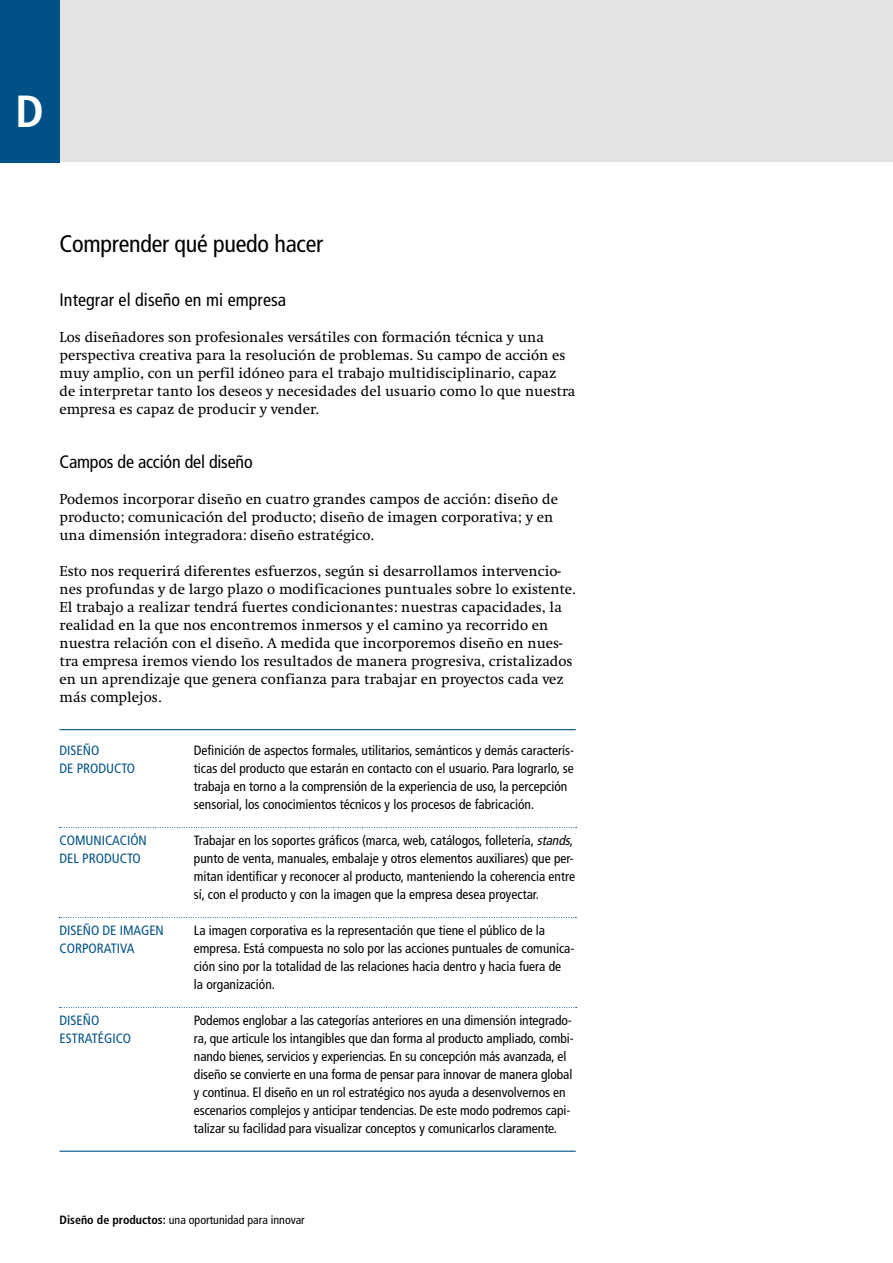
<style>
.page{position:relative;width:893px;height:1263px;background:#fff}
.page>*{position:absolute;margin:0;border:0;box-sizing:border-box;transform-origin:0 0}
.t1{font:700 condensed 45px "Frutiger LT Std";color:#fff}
.t2{font:condensed 24px "Frutiger LT Std";letter-spacing:-.01em;color:#000}
.t3{font:condensed 18px "Frutiger LT Std";letter-spacing:.005em;color:#000}
.t4{font:15px/18px "Swift CEEF";color:#000}
.t5{font:condensed 13.5px/18px "Frutiger LT Std";color:#000}
.t6{font:condensed 13.5px/18px "Frutiger LT Std";color:#005286}
.t7{font:condensed 12px "Frutiger LT Std";color:#000}
.s1{font-style:italic}
.s2{font-weight:700}
</style>
<div class="page">
<div style="left:60px;top:0;width:833px;height:162px;background:#e3e3e3"></div>
<div style="left:0;top:0;width:60px;height:162px;background:#005286"></div>
<hr style="left:60px;top:729px;width:516px;height:1px;background:#005286">
<hr style="left:60px;top:1151px;width:516px;height:1px;background:#005286">
<svg style="left:60px;top:827px;width:517px;height:1px"></svg>
<svg style="left:59px;top:917px;width:517px;height:1px"></svg>
<svg style="left:60px;top:1007px;width:517px;height:1px"></svg>
<h1 class="t1" style="left:16px;top:84px;width:30px">D</h1>
<h2 class="t2" style="left:60px;top:230px;width:265px">Comprender qué puedo hacer</h2>
<h3 class="t3" style="left:60px;top:289px;width:228px">Integrar el diseño en mi empresa</h3>
<p class="t4" style="left:60px;top:329px;width:517px">Los diseñadores son profesionales versátiles con formación técnica y una perspectiva creativa para la resolución de problemas. Su campo de acción es muy amplio, con un perfil idóneo para el trabajo multidisciplinario, capaz de interpretar tanto los deseos y necesidades del usuario como lo que nuestra empresa es capaz de producir y vender.</p>
<h3 class="t3" style="left:60px;top:451px;width:195px">Campos de acción del diseño</h3>
<p class="t4" style="left:60px;top:491px;width:500px">Podemos incorporar diseño en cuatro grandes campos de acción: diseño de producto; comunicación del producto; diseño de imagen corporativa; y en una dimensión integradora: diseño estratégico.</p>
<p class="t4" style="left:60px;top:563px;width:518px">Esto nos requerirá diferentes esfuerzos, según si desarrollamos intervencio&shy;nes profundas y de largo plazo o modificaciones puntuales sobre lo existente.<br>El trabajo a realizar tendrá fuertes condicionantes: nuestras capacidades, la realidad en la que nos encontremos inmersos y el camino ya recorrido en nuestra relación con el diseño. A medida que incorporemos diseño en nues&shy;tra empresa iremos viendo los resultados de manera progresiva, cristalizados en un aprendizaje que genera confianza para trabajar en proyectos cada vez más complejos.</p>
<p class="t6" style="left:60px;top:741px;width:77px">DISEÑO<br>DE PRODUCTO</p>
<p class="t6" style="left:60px;top:831px;width:89px">COMUNICACIÓN<br>DEL PRODUCTO</p>
<p class="t6" style="left:60px;top:921px;width:106px">DISEÑO DE IMAGEN<br>CORPORATIVA</p>
<p class="t6" style="left:60px;top:1011px;width:73px">DISEÑO<br>ESTRATÉGICO</p>
<p class="t5" style="left:194px;top:742px;width:382px">Definición de aspectos formales, utilitarios, semánticos y demás caracterís&shy;ticas del producto que estarán en contacto con el usuario. Para lograrlo, se trabaja en torno a la comprensión de la experiencia de uso, la percepción sensorial, los conocimientos técnicos y los procesos de fabricación.</p>
<p class="t5" style="left:194px;top:832px;width:383px">Trabajar en los soportes gráficos (marca, web, catálogos, folletería, <span class="s1">stands</span>, punto de venta, manuales, embalaje y otros elementos auxiliares) que per&shy;mitan identificar y reconocer al producto, manteniendo la coherencia entre sí, con el producto y con la imagen que la empresa desea proyectar.</p>
<p class="t5" style="left:194px;top:922px;width:382px">La imagen corporativa es la representación que tiene el público de la empresa. Está compuesta no solo por las acciones puntuales de comunica&shy;ción sino por la totalidad de las relaciones hacia dentro y hacia fuera de<br>la organización.</p>
<p class="t5" style="left:194px;top:1011px;width:381px">Podemos englobar a las categorías anteriores en una dimensión integrado&shy;ra, que articule los intangibles que dan forma al producto ampliado, combi&shy;nando bienes, servicios y experiencias. En su concepción más avanzada, el diseño se convierte en una forma de pensar para innovar de manera global y continua. El diseño en un rol estratégico nos ayuda a desenvolvernos en escenarios complejos y anticipar tendencias. De este modo podremos capi&shy;talizar su facilidad para visualizar conceptos y comunicarlos claramente.</p>
<p class="t7" style="left:60px;top:1213px;width:247px"><span class="s2">Diseño de productos:</span> una oportunidad para innovar</p>
</div>
